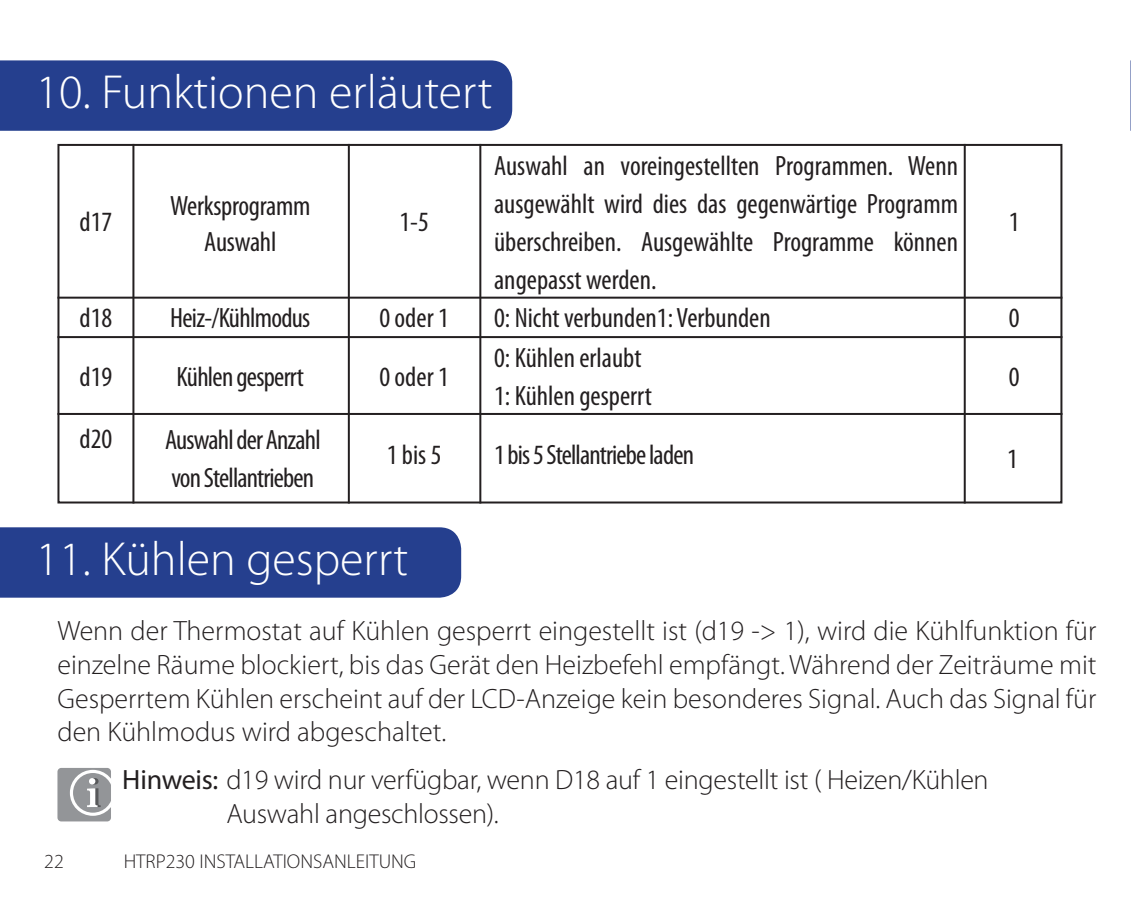
<style>
.page{position:relative;width:1131px;height:909px;background:#fff}
.page>*{position:absolute;margin:0;border:0;box-sizing:border-box;transform-origin:0 0}
.t1{font:300 48px "Myriad Pro";color:#fff}
.t2{font:300 28px/33.6px "Myriad Pro";letter-spacing:-.01em;color:#231f20;text-align:justify}
.t3{font:condensed 28px/58.8px "Myriad Pro";letter-spacing:-.01em;color:#231f20}
.t4{font:condensed 28px/38px "Myriad Pro";letter-spacing:-.03em;color:#231f20}
.t5{font:300 20px "Myriad Pro";color:#231f20}
.s1{font-weight:400}
</style>
<div class="page">
<div style="left:0;top:60px;width:512px;height:71px;background:#253f8e"></div>
<div style="left:57px;top:144px;width:1005px;height:359px;border:2px solid #231f20"></div>
<hr style="left:132px;top:144px;width:2px;height:359px;background:#231f20">
<hr style="left:348px;top:144px;width:2px;height:359px;background:#231f20">
<hr style="left:479px;top:144px;width:2px;height:359px;background:#231f20">
<hr style="left:963px;top:144px;width:2px;height:359px;background:#231f20">
<hr style="left:57px;top:297px;width:1005px;height:2px;background:#231f20">
<hr style="left:57px;top:336px;width:1005px;height:2px;background:#231f20">
<hr style="left:57px;top:413px;width:1005px;height:2px;background:#231f20">
<div style="left:0;top:527px;width:461px;height:70px;background:#253f8e"></div>
<div style="left:57px;top:768px;width:54px;height:53px;background:#939598;border-radius:4px"></div>
<svg style="left:69px;top:768px;width:42px;height:48px"></svg>
<svg style="left:1130px;top:60px;width:1px;height:71px"></svg>
<h1 class="t1" style="left:36px;top:66px;width:458px">10. Funktionen erläutert</h1>
<p class="t3" style="left:80px;top:192px;width:34px">d17</p>
<p class="t3" style="left:170px;top:187px;width:142px;line-height:36px;text-align:center">Werksprogramm<br>Auswahl</p>
<p class="t3" style="left:399px;top:192px;width:31px">1-5</p>
<p class="t3" style="left:494px;top:147px;width:465px;line-height:38px;text-align:justify">Auswahl an voreingestellten Programmen. Wenn ausgewählt wird dies das gegenwärtige Programm überschreiben. Ausgewählte Programme können angepasst werden.</p>
<p class="t3" style="left:1008px;top:192px;width:12px">1</p>
<p class="t3" style="left:80px;top:288px;width:34px">d18 d19</p>
<p class="t3" style="left:80px;top:409px;width:34px">d20</p>
<p class="t3" style="left:170px;top:288px;width:142px">Heiz-/Kühlmodus<br>Kühlen gesperrt</p>
<p class="t4" style="left:165px;top:420px;width:157px">Auswahl der Anzahl von Stellantrieben</p>
<p class="t3" style="left:379px;top:288px;width:71px">0 oder 1<br>0 oder 1</p>
<p class="t3" style="left:494px;top:288px;width:278px">0: Nicht verbunden1: Verbunden</p>
<p class="t3" style="left:494px;top:328px;width:149px">0: Kühlen erlaubt</p>
<p class="t3" style="left:494px;top:366px;width:159px">1: Kühlen gesperrt</p>
<p class="t3" style="left:1008px;top:288px;width:12px">0<br>0</p>
<p class="t4" style="left:494px;top:435px;width:201px">1 bis 5 Stellantriebe laden</p>
<p class="t3" style="left:387px;top:425px;width:56px">1 bis 5</p>
<p class="t3" style="left:1007px;top:429px;width:12px">1</p>
<h1 class="t1" style="left:36px;top:532px;width:374px">11. Kühlen gesperrt</h1>
<p class="t2" style="left:57px;top:614px;width:1040px">Wenn der Thermostat auf Kühlen gesperrt eingestellt ist (d19 -&gt; 1), wird die Kühlfunktion für einzelne Räume blockiert, bis das Gerät den Heizbefehl empfängt. Während der Zeiträume mit Gesperrtem Kühlen erscheint auf der LCD-Anzeige kein besonderes Signal. Auch das Signal für den Kühlmodus wird abgeschaltet.</p>
<p class="t2" style="left:226px;top:763px;width:763px;text-indent:-104px"><span class="s1">Hinweis:</span> d19 wird nur verfügbar, wenn D18 auf 1 eingestellt ist ( Heizen/Kühlen<br>Auswahl angeschlossen).</p>
<p class="t5" style="left:44px;top:850px;width:21px">22</p>
<p class="t5" style="left:124px;top:850px;width:294px">HTRP230 INSTALLATIONSANLEITUNG</p>
</div>
